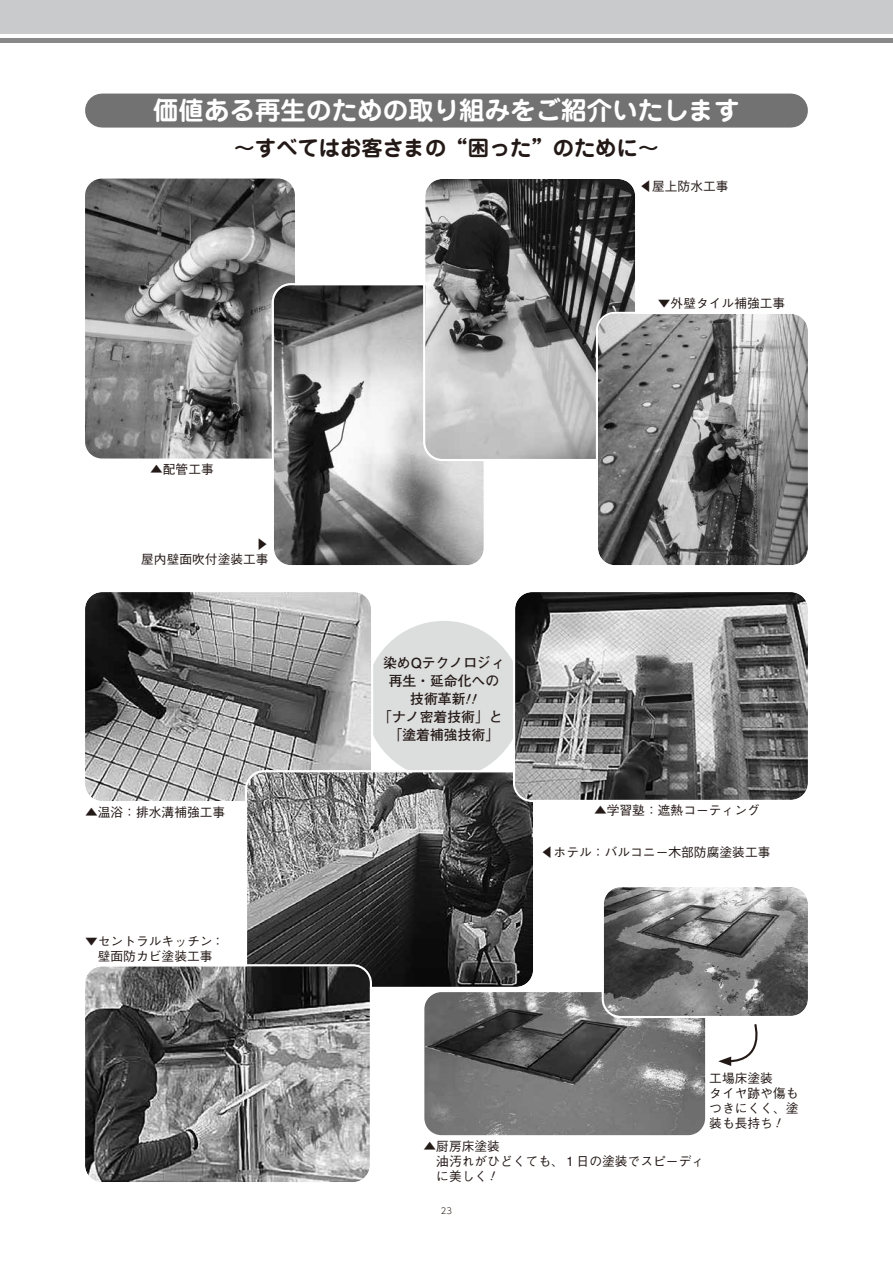
<style>
.page{position:relative;width:893px;height:1263px;background:#fff}
.page>*{position:absolute;margin:0;border:0;box-sizing:border-box;transform-origin:0 0}
.t1{font:700 25.5px "Jun 501 Pro";color:#fff}
.t2{font:700 21.3px "Jun 501 Pro";color:#231916}
.t3{font:700 13.8px/18px "Futo Go B101 Pr 6 N";color:#231916;text-align:center}
.t4{font:500 12.75px/14.9px "Gothic BBB Pr 6 N";color:#231916}
.t5{font:300 8.55px "UD Shin Go NT Pr 6 N";color:#231916}
</style>
<div class="page">
<div style="left:0;top:38px;width:893px;height:5px;background:#898989"></div>
<div style="left:0;top:0;width:893px;height:34px;background:#c9cacb"></div>
<div style="left:102px;top:94px;width:689px;height:34px;background:#727272"></div>
<div style="left:365px;top:621px;width:158px;height:158px;background:#dcdddd;border-radius:50%"></div>
<img style="left:86px;top:593px;width:284px;height:207px">
<div style="left:83px;top:590px;width:290px;height:213px;border:2px solid #fff;border-radius:18px"></div>
<img style="left:85px;top:179px;width:210px;height:279px">
<img style="left:274px;top:285px;width:209px;height:279px">
<div style="left:272px;top:283px;width:214px;height:284px;border:2px solid #fff;border-radius:18px"></div>
<img style="left:425px;top:180px;width:209px;height:279px">
<div style="left:423px;top:177px;width:214px;height:284px;border:2px solid #fff;border-radius:18px"></div>
<img style="left:598px;top:314px;width:209px;height:250px">
<div style="left:596px;top:312px;width:214px;height:255px;border:2px solid #fff;border-radius:18px"></div>
<img style="left:247px;top:772px;width:285px;height:214px">
<div style="left:245px;top:770px;width:290px;height:219px;border:2px solid #fff;border-radius:18px"></div>
<img style="left:515px;top:593px;width:292px;height:207px">
<div style="left:513px;top:590px;width:297px;height:212px;border:2px solid #fff;border-radius:18px"></div>
<img style="left:86px;top:966px;width:284px;height:215px">
<div style="left:83px;top:964px;width:289px;height:220px;border:2px solid #fff;border-radius:18px"></div>
<img style="left:424px;top:992px;width:281px;height:143px">
<img style="left:604px;top:888px;width:203px;height:128px">
<div style="left:602px;top:885px;width:208px;height:133px;border:2px solid #fff;border-radius:18px"></div>
<svg style="left:718px;top:1024px;width:40px;height:42px"></svg>
<h1 class="t1" style="left:153px;top:90px;width:588px">価値ある再生のための取り組みをご紹介いたします</h1>
<h2 class="t2" style="left:234px;top:131px;width:427px">～すべてはお客さまの“困った”のために~</h2>
<p class="t4" style="left:639px;top:178px;width:91px">◀屋上防水工事</p>
<p class="t4" style="left:150px;top:461px;width:65px">▲配管工事</p>
<p class="t4" style="left:141px;top:536px;width:129px;text-align:right">▶<br>屋内壁面吹付塗装工事</p>
<p class="t4" style="left:85px;top:804px;width:142px">▲温浴：排水溝補強工事</p>
<p class="t4" style="left:85px;top:933px;width:141px;text-align:center">▼セントラルキッチン：壁面防カビ塗装工事</p>
<p class="t4" style="left:658px;top:295px;width:129px">▼外壁タイル補強工事</p>
<p class="t3" style="left:383px;top:653px;width:123px">染めQテクノロジィ再生・延命化への</p>
<p class="t3" style="left:378px;top:689px;width:126px">技術革新<br>「ナノ密着技術」と「塗着補強技術「</p>
<p class="t4" style="left:594px;top:802px;width:167px">▲学習塾：遮熱コーティング</p>
<p class="t4" style="left:541px;top:844px;width:231px">◀ホテル：バルコニー木部防腐塗装工事</p>
<p class="t4" style="left:709px;top:1070px;width:91px">工場床塗装<br>タイヤ跡や傷もつきにくく、塗</p>
<p class="t4" style="left:709px;top:1114px;width:65px">装も長持ち</p>
<p class="t4" style="left:423px;top:1138px;width:282px">▲厨房床塗装<br>　油汚れがひどくても、１日の塗装でスピーディ</p>
<p class="t4" style="left:436px;top:1167px;width:53px">に美しく</p>
<p class="t5" style="left:441px;top:1204px;width:13px">23</p>
</div>
